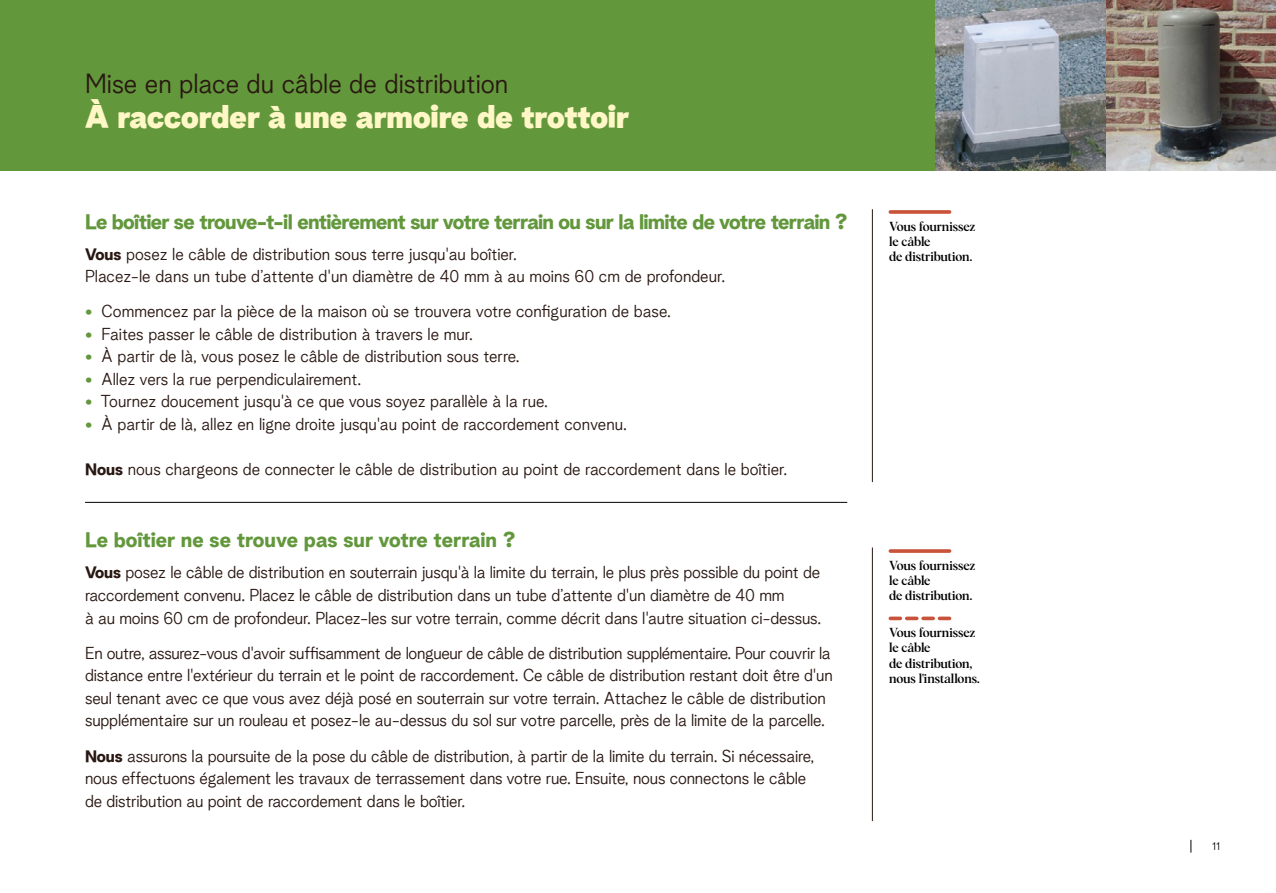
<style>
.page{position:relative;width:1276px;height:893px;background:#fff}
.page>*{position:absolute;margin:0;border:0;box-sizing:border-box;transform-origin:0 0}
.t1{font:900 31.35px "Telenet Albra";color:#fff7c6}
.t2{font:300 26.4px "Telenet Albra";color:#291711}
.t3{font:700 21px "Telenet Albra";letter-spacing:-.03em;color:#62973c}
.t4{font:700 21px "Telenet Albra";color:#62973c}
.t5{font:300 16.5px/22.5px "Telenet Albra";letter-spacing:-.01em;color:#291711}
.t6{font:12.75px/15.3px "Telenet Albra Serif Medium";letter-spacing:-.015em;color:#000}
.t7{font:300 10.5px "Telenet Albra";color:#000}
.s1{font-weight:700}
.s2{font-weight:700;color:#62973c}
</style>
<div class="page">
<div style="left:0;top:0;width:1276px;height:170px;background:#62973c"></div>
<hr style="left:85px;top:502px;width:762px;height:1px;background:#000">
<svg style="left:890px;top:549px;width:59px;height:4px"></svg>
<svg style="left:890px;top:617px;width:59px;height:3px"></svg>
<svg style="left:890px;top:210px;width:59px;height:4px"></svg>
<hr style="left:872px;top:209px;width:1px;height:273px;background:#291711">
<hr style="left:872px;top:547px;width:1px;height:274px;background:#291711">
<img style="left:1106px;top:0;width:170px;height:170px">
<svg style="left:935px;top:0;width:171px;height:170px;background:#8e959d"></svg>
<svg style="left:1190px;top:840px;width:1px;height:13px"></svg>
<h2 class="t2" style="left:85px;top:64px;width:425px">Mise en place du câble de distribution</h2>
<h1 class="t1" style="left:85px;top:91px;width:545px">À raccorder à une armoire de trottoir</h1>
<p class="t3" style="left:85px;top:205px;width:764px">Le boîtier se trouve-t-il entièrement sur votre terrain ou sur la limite de votre terrain ?</p>
<p class="t5" style="left:85px;top:241px;width:641px"><span class="s1">Vous</span> posez le câble de distribution sous terre jusqu'au boîtier.<br>Placez-le dans un tube d’attente d'un diamètre de 40 mm à au moins 60 cm de profondeur.</p>
<p class="t5" style="left:85px;top:299px;width:587px"><span class="s2">•</span> Commencez par la pièce de la maison où se trouvera votre configuration de base.</p>
<p class="t5" style="left:85px;top:321px;width:389px"><span class="s2">•</span> Faites passer le câble de distribution à travers le mur.</p>
<p class="t5" style="left:85px;top:344px;width:436px"><span class="s2">•</span> À partir de là, vous posez le câble de distribution sous terre.</p>
<p class="t5" style="left:85px;top:366px;width:278px"><span class="s2">•</span> Allez vers la rue perpendiculairement.</p>
<p class="t5" style="left:85px;top:389px;width:464px"><span class="s2">•</span> Tournez doucement jusqu'à ce que vous soyez parallèle à la rue.</p>
<p class="t5" style="left:85px;top:411px;width:543px"><span class="s2">•</span> À partir de là, allez en ligne droite jusqu'au point de raccordement convenu.</p>
<p class="t5" style="left:85px;top:456px;width:704px"><span class="s1">Nous</span> nous chargeons de connecter le câble de distribution au point de raccordement dans le boîtier.</p>
<p class="t4" style="left:85px;top:523px;width:432px">Le boîtier ne se trouve pas sur votre terrain ?</p>
<p class="t5" style="left:85px;top:560px;width:737px"><span class="s1">Vous</span> posez le câble de distribution en souterrain jusqu'à la limite du terrain, le plus près possible du point de raccordement convenu. Placez le câble de distribution dans un tube d’attente d'un diamètre de 40 mm<br>à au moins 60 cm de profondeur. Placez-les sur votre terrain, comme décrit dans l'autre situation ci-dessus.</p>
<p class="t5" style="left:85px;top:640px;width:749px">En outre, assurez-vous d'avoir suffisamment de longueur de câble de distribution supplémentaire. Pour couvrir la distance entre l'extérieur du terrain et le point de raccordement. Ce câble de distribution restant doit être d'un seul tenant avec ce que vous avez déjà posé en souterrain sur votre terrain. Attachez le câble de distribution supplémentaire sur un rouleau et posez-le au-dessus du sol sur votre parcelle, près de la limite de la parcelle.</p>
<p class="t5" style="left:85px;top:743px;width:731px"><span class="s1">Nous</span> assurons la poursuite de la pose du câble de distribution, à partir de la limite du terrain. Si nécessaire, nous effectuons également les travaux de terrassement dans votre rue. Ensuite, nous connectons le câble de distribution au point de raccordement dans le boîtier.</p>
<p class="t6" style="left:889px;top:217px;width:88px">Vous fournissez le câble<br>de distribution.</p>
<p class="t6" style="left:889px;top:557px;width:88px">Vous fournissez le câble<br>de distribution.</p>
<p class="t6" style="left:889px;top:624px;width:92px">Vous fournissez le câble<br>de distribution, nous l'installons.</p>
<p class="t7" style="left:1212px;top:839px;width:10px">11</p>
</div>
